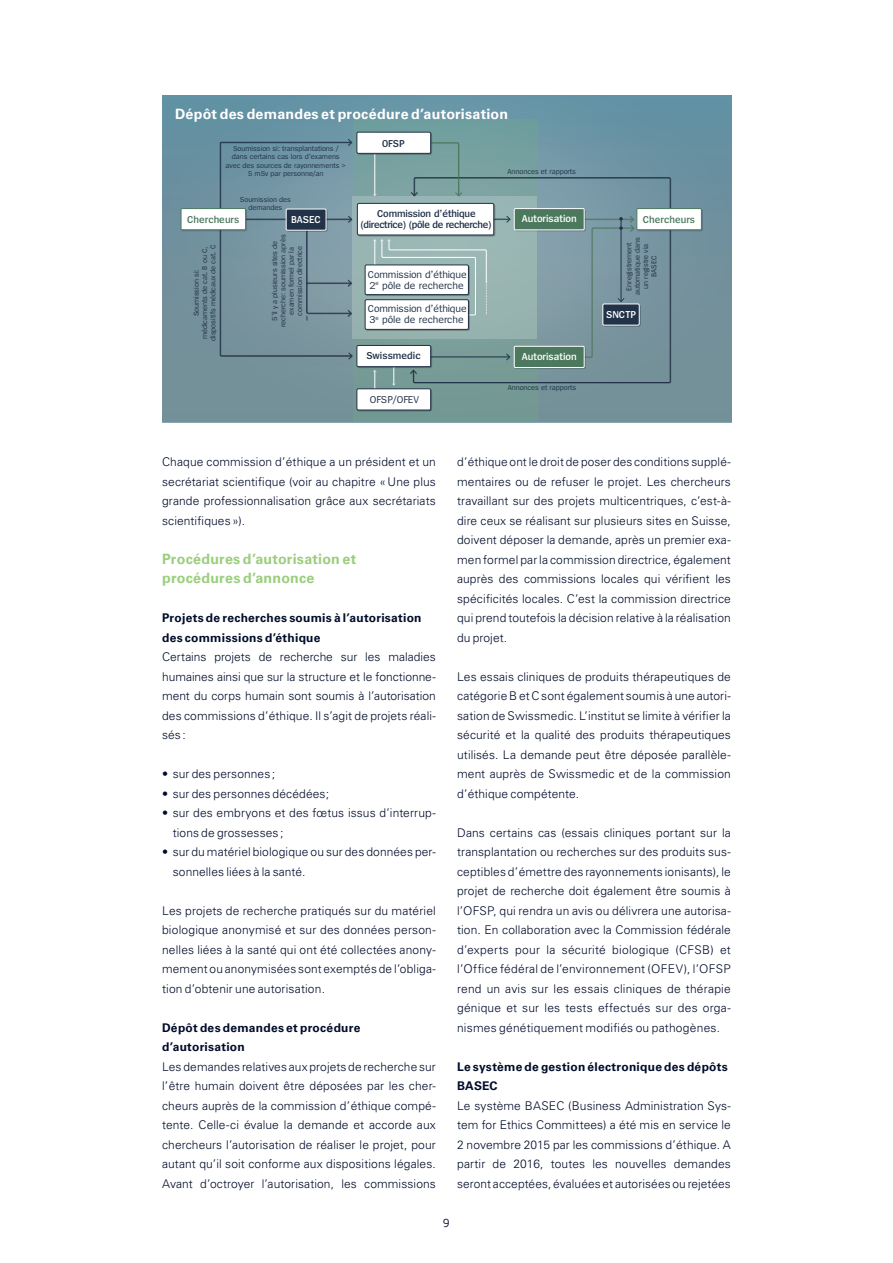
<style>
.page{position:relative;width:893px;height:1263px;background:#fff}
.page>*{position:absolute;margin:0;border:0;box-sizing:border-box;transform-origin:0 0}
.t1{font:700 14.25px/19.5px "Univers LT";letter-spacing:.015em;color:#9bce7d}
.t2{font:700 14.25px "Univers LT";letter-spacing:.015em;color:#fff}
.t3{font:300 12px/19.5px "Univers LT";letter-spacing:.01em;color:#000c2a;text-align:justify}
.t4{font:700 12px/19.5px "Univers LT";letter-spacing:.025em;color:#000c2a}
.t5{font:12px "Maven Pro";color:#000c2a}
.t6{font:10.5px/11.2px "Spiegel";letter-spacing:-.005em;color:#213249}
.t7{font:600 10.5px/11.2px "Spiegel";letter-spacing:-.035em;color:#213249;text-align:center}
.t8{font:600 10.5px "Spiegel";color:#fff}
.t9{font:600 10.5px "Spiegel";color:#4c795d}
.t10{font:600 10.5px "Spiegel";letter-spacing:-.015em;color:#213249}
.t11{font:7.5px/8.4px "Spiegel";letter-spacing:-.01em;color:#213249;text-align:center}
.s1{font-weight:400;font-stretch:ultra-condensed}
</style>
<div class="page">
<div style="left:162px;top:96px;width:569px;height:326px;background:linear-gradient(to right,#6d93a0,#6b93a2)"></div>
<div style="left:353px;top:119px;width:184px;height:303px;background:#739d9e"></div>
<svg style="left:353px;top:196px;width:161px;height:142px;fill:#98b5b2"></svg>
<svg style="left:219px;top:139px;width:134px;height:221px"></svg>
<div style="left:365px;top:300px;width:103px;height:29px;background:#fff"></div>
<div style="left:365px;top:299px;width:104px;height:31px;border:1px solid #213249"></div>
<div style="left:358px;top:390px;width:74px;height:21px;border:1px solid #231f20"></div>
<div style="left:357px;top:389px;width:74px;height:21px;background:#fff"></div>
<div style="left:356px;top:388px;width:75px;height:22px;border:1px solid #213249"></div>
<div style="left:637px;top:209px;width:66px;height:22px;border:1px solid #231f20"></div>
<div style="left:637px;top:209px;width:64px;height:21px;background:#fff"></div>
<div style="left:636px;top:208px;width:66px;height:22px;border:1px solid #4c795d"></div>
<div style="left:357px;top:346px;width:75px;height:22px;border:1px solid #231f20"></div>
<div style="left:357px;top:345px;width:74px;height:22px;background:#fff"></div>
<div style="left:356px;top:345px;width:75px;height:22px;border:1px solid #213249"></div>
<div style="left:357px;top:203px;width:137px;height:32px;background:#fff;border-radius:2px"></div>
<div style="left:357px;top:203px;width:137px;height:32px;border:1px solid #213249;border-radius:2px"></div>
<div style="left:182px;top:209px;width:65px;height:22px;border:1px solid #231f20"></div>
<div style="left:181px;top:209px;width:65px;height:21px;background:#fff"></div>
<div style="left:181px;top:208px;width:65px;height:22px;border:1px solid #4c795d"></div>
<svg style="left:373px;top:216px;width:298px;height:174px"></svg>
<div style="left:287px;top:210px;width:40px;height:22px;border:1px solid #231f20"></div>
<div style="left:286px;top:209px;width:40px;height:21px;background:#213249"></div>
<div style="left:286px;top:209px;width:40px;height:22px;border:1px solid #fff"></div>
<hr style="left:375px;top:154px;width:1px;height:42px;background:#fff">
<svg style="left:411px;top:142px;width:260px;height:68px"></svg>
<div style="left:357px;top:133px;width:75px;height:22px;border:1px solid #231f20"></div>
<div style="left:357px;top:132px;width:74px;height:21px;background:#fff"></div>
<div style="left:356px;top:132px;width:75px;height:22px;border:1px solid #213249"></div>
<div style="left:366px;top:265px;width:104px;height:31px;border:1px solid #231f20"></div>
<div style="left:365px;top:265px;width:103px;height:30px;background:#fff"></div>
<div style="left:365px;top:265px;width:104px;height:30px;border:1px solid #213249"></div>
<div style="left:515px;top:347px;width:71px;height:22px;border:1px solid #231f20"></div>
<div style="left:514px;top:346px;width:70px;height:21px;background:#4c795d"></div>
<div style="left:514px;top:346px;width:71px;height:22px;border:1px solid #fff"></div>
<div style="left:515px;top:209px;width:71px;height:22px;border:1px solid #231f20"></div>
<div style="left:514px;top:209px;width:70px;height:21px;background:#4c795d"></div>
<div style="left:514px;top:208px;width:71px;height:22px;border:1px solid #fff"></div>
<p class="t2" style="left:175px;top:106px;width:335px">Dépôt des demandes et procédure d’autorisation</p>
<p class="t11" style="left:226px;top:145px;width:122px">Soumission si: transplantations / dans certains cas lors d’examens avec des sources de rayonnements &gt;<br>5 mSv par personne/an</p>
<p class="t10" style="left:382px;top:138px;width:24px">0FSP</p>
<p class="t11" style="left:508px;top:167px;width:70px">Annonces et rapports</p>
<p class="t11" style="left:240px;top:196px;width:53px">Soumission des demandes</p>
<p class="t9" style="left:187px;top:214px;width:54px">Chercheurs</p>
<p class="t8" style="left:291px;top:214px;width:31px">BASEC</p>
<p class="t7" style="left:360px;top:208px;width:133px">Commission d’éthique (directrice) (pôle de recherche)</p>
<p class="t8" style="left:522px;top:214px;width:56px">Autorisation</p>
<p class="t9" style="left:643px;top:214px;width:54px">Chercheurs</p>
<p class="t11" style="left:192px;top:341px;width:98px;rotate:-90deg">Soumission si:<br>médicaments de cat. B ou C, dispositifs médicaux de cat. C</p>
<p class="t11" style="left:271px;top:327px;width:94px;rotate:-90deg">S’il y a plusieurs sites de recherche: soumission après examen formel par la commission directrice</p>
<p class="t6" style="left:368px;top:269px;width:100px">Commission d’éthique<br>2<sup>e</sup> pôle de recherche</p>
<p class="t6" style="left:368px;top:303px;width:100px">Commission d’éthique<br>3<sup>e</sup> pôle de recherche</p>
<p class="t11" style="left:625px;top:295px;width:59px;rotate:-90deg">Enregistrement automatique dans un registre via<br>BASEC</p>
<p class="t8" style="left:606px;top:310px;width:31px">SNCTP</p>
<p class="t10" style="left:366px;top:351px;width:56px">Swissmedic</p>
<p class="t8" style="left:522px;top:351px;width:56px">Autorisation</p>
<p class="t11" style="left:508px;top:384px;width:70px">Annonces et rapports</p>
<p class="t6" style="left:370px;top:395px;width:51px">OFSP/OFEV</p>
<p class="t3" style="left:162px;top:452px;width:275px">Chaque commission d’éthique a un président et un secrétariat scientifique (voir au chapitre «Une plus grande professionnalisation grâce aux secrétariats scientifiques»).</p>
<p class="t1" style="left:162px;top:549px;width:196px">Procédures d’autorisation et procédures d’annonce</p>
<p class="t4" style="left:162px;top:608px;width:261px">Projets de recherches soumis à l’autorisation des commissions d’éthique</p>
<p class="t3" style="left:162px;top:647px;width:275px">Certains projets de recherche sur les maladies humaines ainsi que sur la structure et le fonctionne&shy;ment du corps humain sont soumis à l’autorisation des commissions d’éthique. Il s’agit de projets réali&shy;sés:</p>
<p class="t3" style="left:162px;top:764px;width:115px"><span class="s1">•</span> sur des personnes;</p>
<p class="t3" style="left:162px;top:784px;width:168px"><span class="s1">•</span> sur des personnes décédées;</p>
<p class="t3" style="left:173px;top:803px;width:265px;text-indent:-11px"><span class="s1">•</span> sur des embryons et des fœtus issus d’interrup&shy;tions de grossesses;</p>
<p class="t3" style="left:173px;top:842px;width:265px;text-indent:-11px"><span class="s1">•</span> sur du matériel biologique ou sur des données per&shy;sonnelles liées à la santé.</p>
<p class="t3" style="left:162px;top:901px;width:275px">Les projets de recherche pratiqués sur du matériel biologique anonymisé et sur des données person&shy;nelles liées à la santé qui ont été collectées anony&shy;mement ou anonymisées sont exemptés de l’obliga&shy;tion d’obtenir une autorisation.</p>
<p class="t4" style="left:162px;top:1018px;width:200px">Dépôt des demandes et procédure d’autorisation</p>
<p class="t3" style="left:162px;top:1057px;width:275px">Les demandes relatives aux projets de recherche sur l’être humain doivent être déposées par les cher&shy;cheurs auprès de la commission d’éthique compé&shy;tente. Celle-ci évalue la demande et accorde aux chercheurs l’autorisation de réaliser le projet, pour autant qu’il soit conforme aux dispositions légales.<br>Avant d’octroyer l’autorisation, les commissions</p>
<p class="t3" style="left:457px;top:452px;width:275px">d’éthique ont le droit de poser des conditions supplé&shy;mentaires ou de refuser le projet. Les chercheurs travaillant sur des projets multicentriques, c’est-à&shy;dire ceux se réalisant sur plusieurs sites en Suisse, doivent déposer la demande, après un premier exa&shy;men formel par la commission directrice, également auprès des commissions locales qui vérifient les spécificités locales. C’est la commission directrice qui prend toutefois la décision relative à la réalisation du projet.</p>
<p class="t3" style="left:457px;top:667px;width:275px">Les essais cliniques de produits thérapeutiques de catégorie B et C sont également soumis à une autori&shy;sation de Swissmedic. L’institut se limite à vérifier la sécurité et la qualité des produits thérapeutiques utilisés. La demande peut être déposée parallèle&shy;ment auprès de Swissmedic et de la commission d’éthique compétente.</p>
<p class="t3" style="left:457px;top:823px;width:275px">Dans certains cas (essais cliniques portant sur la transplantation ou recherches sur des produits sus&shy;ceptibles d’émettre des rayonnements ionisants), le projet de recherche doit également être soumis à l’OFSP, qui rendra un avis ou délivrera une autorisa&shy;tion. En collaboration avec la Commission fédérale d’experts pour la sécurité biologique (CFSB) et l’Office fédéral de l’environnement (OFEV), l’OFSP rend un avis sur les essais cliniques de thérapie génique et sur les tests effectués sur des orga&shy;nismes génétiquement modifiés ou pathogènes.</p>
<p class="t4" style="left:457px;top:1057px;width:272px">Le système de gestion électronique des dépôts<br>BASEC</p>
<p class="t3" style="left:457px;top:1096px;width:275px">Le système BASEC (Business Administration Sys&shy;tem for Ethics Committees) a été mis en service le 2 novembre 2015 par les commissions d’éthique. A partir de 2016, toutes les nouvelles demandes seront acceptées, évaluées et autorisées ou rejetées</p>
<p class="t5" style="left:443px;top:1216px;width:9px">9</p>
</div>
